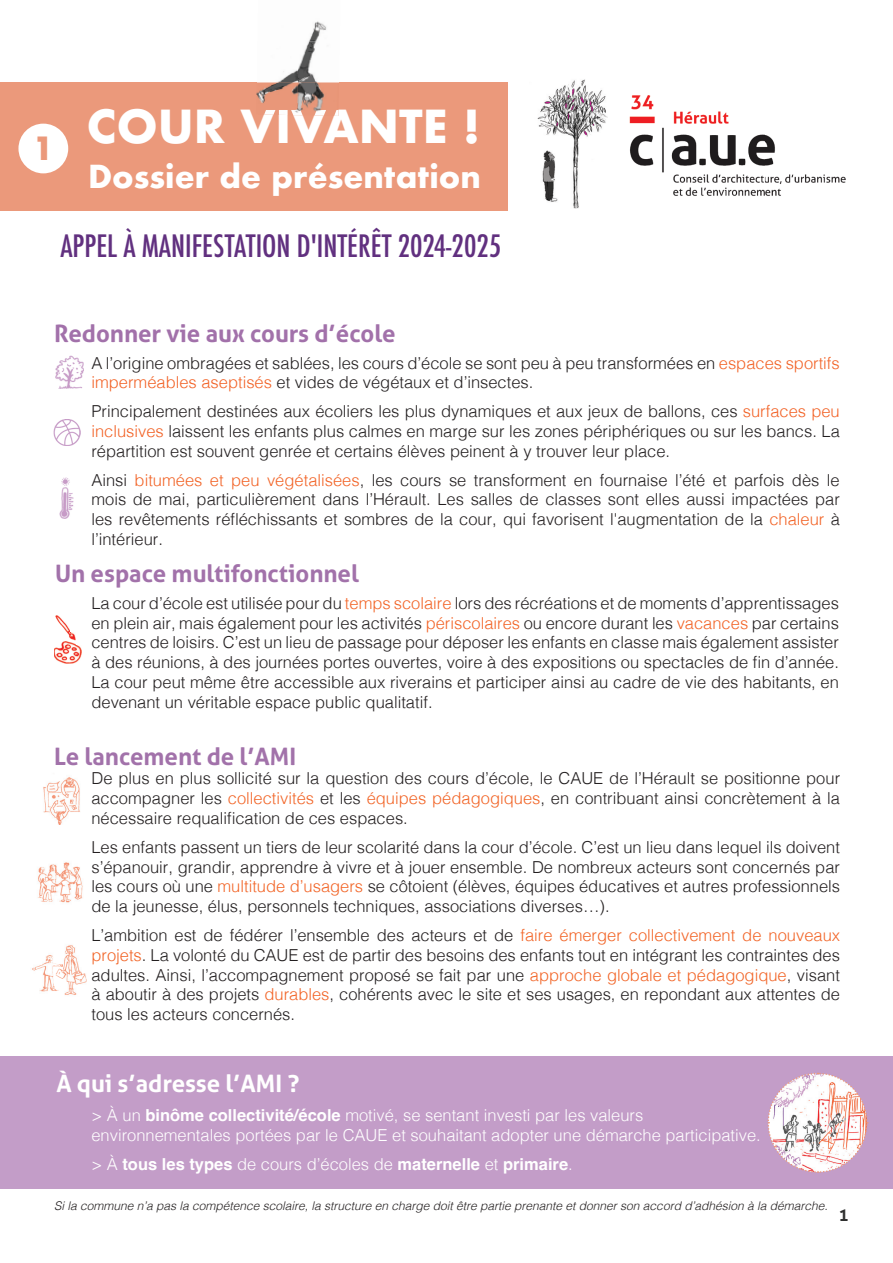
<style>
.page{position:relative;width:893px;height:1263px;background:#fff}
.page>*{position:absolute;margin:0;border:0;box-sizing:border-box;transform-origin:0 0}
.t1{font:700 44.25px "Futura";color:#fff}
.t2{font:700 30.9px "Futura";color:#fff}
.t3{font:500 condensed 30px "Futura";color:#61307f}
.t4{font:700 24px "Aller";color:#a272aa}
.t5{font:700 24px "Aller";color:#a271aa}
.t6{font:700 24px "Aller";color:#fff}
.t7{font:300 16.5px/19.8px "Helvetica";color:#231f20;text-align:justify}
.t8{font:300 16.5px/19.8px "Helvetica";color:#fff}
.t9{font:700 16.5px "Helvetica";color:#fff}
.t10{font:700 16.5px "Aller";color:#2f302f}
.t11{font:italic 300 12px "Helvetica";color:#231f20}
.s1{color:#f26226}
.s2{color:#f26326}
.s3{color:#f26426}
.s4{font-weight:700}
.s5{font-weight:300}
</style>
<div class="page">
<div style="left:0;top:83px;width:507px;height:128px;background:#eb997b"></div>
<img style="left:537px;top:79px;width:71px;height:130px">
<img style="left:629px;top:95px;width:217px;height:101px">
<img style="left:56px;top:356px;width:28px;height:33px">
<img style="left:53px;top:420px;width:27px;height:25px">
<img style="left:59px;top:477px;width:15px;height:41px">
<img style="left:54px;top:641px;width:27px;height:23px">
<img style="left:56px;top:615px;width:19px;height:25px">
<div style="left:70px;top:614px;width:6px;height:17px;background:#fff"></div>
<svg style="left:76px;top:641px;width:5px;height:4px"></svg>
<div style="left:0;top:1056px;width:893px;height:133px;background:#c39dc8"></div>
<svg style="left:767px;top:1072px;width:101px;height:101px"></svg>
<div style="left:18px;top:124px;width:50px;height:49px;background:#fff;border-radius:50%"></div>
<img style="left:43px;top:777px;width:37px;height:47px">
<img style="left:38px;top:862px;width:45px;height:41px">
<img style="left:32px;top:955px;width:21px;height:37px">
<img style="left:53px;top:945px;width:33px;height:50px">
<svg style="left:57px;top:978px;width:10px;height:9px"></svg>
<img style="left:256px;top:21px;width:84px;height:88px">
<img style="left:264px;top:109px;width:75px;height:7px">
<h1 class="t1" style="left:33px;top:95px;width:449px"><sub>1</sub> COUR VIVANTE !</h1>
<h2 class="t2" style="left:88px;top:154px;width:394px">Dossier de présentation</h2>
<h3 class="t3" style="left:60px;top:226px;width:442px">APPEL À MANIFESTATION D'INTÉRÊT 2024-2025</h3>
<h3 class="t5" style="left:54px;top:318px;width:343px">Redonner vie aux cours d’école</h3>
<p class="t7" style="left:91px;top:352px;width:750px">A l’origine ombragées et sablées, les cours d’école se sont peu à peu transformées en <span class="s1">espaces sportifs imperméables aseptisés</span> et vides de végétaux et d’insectes.</p>
<p class="t7" style="left:91px;top:400px;width:750px">Principalement destinées aux écoliers les plus dynamiques et aux jeux de ballons, ces <span class="s1">surfaces peu inclusives</span> laissent les enfants plus calmes en marge sur les zones périphériques ou sur les bancs. La répartition est souvent genrée et certains élèves peinent à y trouver leur place.</p>
<p class="t7" style="left:91px;top:469px;width:750px">Ainsi <span class="s2">bitumées et peu végétalisées</span>, les cours se transforment en fournaise l’été et parfois dès le mois de mai, particulièrement dans l’Hérault. Les salles de classes sont elles aussi impactées par les revêtements réfléchissants et sombres de la cour, qui favorisent l'augmentation de la <span class="s2">chaleur</span> à l’intérieur.</p>
<h3 class="t4" style="left:55px;top:558px;width:305px">Un espace multifonctionnel</h3>
<p class="t7" style="left:91px;top:592px;width:749px">La cour d’école est utilisée pour du <span class="s2">te</span><span class="s3">mps</span> <span class="s2">scolaire</span> lors des récréations et de moments d’apprentissages en plein air, mais également pour les activités <span class="s2">périscolaires</span> ou encore durant les <span class="s2">vacances</span> par certains centres de loisirs. C’est un lieu de passage pour déposer les enfants en classe mais également assister à des réunions, à des journées portes ouvertes, voire à des expositions ou spectacles de fin d’année.<br>La cour peut même être accessible aux riverains et participer ainsi au cadre de vie des habitants, en devenant un véritable espace public qualitatif.</p>
<h3 class="t4" style="left:54px;top:741px;width:244px">Le lancement de l’AMI</h3>
<p class="t7" style="left:91px;top:767px;width:750px">De plus en plus sollicité sur la question des cours d’école, le CAUE de l’Hérault se positionne pour accompagner les <span class="s3">collectivités</span> et les <span class="s3">équipes pédagogiques</span>, en contribuant ainsi concrètement à la nécessaire requalification de ces espaces.</p>
<p class="t7" style="left:91px;top:836px;width:750px">Les enfants passent un tiers de leur scolarité dans la cour d’école. C’est un lieu dans lequel ils doivent s’épanouir, grandir, apprendre à vivre et à jouer ensemble. De nombreux acteurs sont concernés par les cours où une <span class="s3">multitude d’usagers</span> se côtoient (élèves, équipes éducatives et autres professionnels de la jeunesse, élus, personnels techniques, associations diverses…).</p>
<p class="t7" style="left:91px;top:924px;width:750px">L’ambition est de fédérer l’ensemble des acteurs et de <span class="s3">faire émerger collectivement de nouveaux projets</span>. La volonté du CAUE est de partir des besoins des enfants tout en intégrant les contraintes des adultes. Ainsi, l’accompagnement proposé se fait par une <span class="s3">approche globale et pédagogique</span>, visant à aboutir à des projets <span class="s3">durables</span>, cohérents avec le site et ses usages, en repondant aux attentes de tous les acteurs concernés.</p>
<h3 class="t6" style="left:56px;top:1068px;width:245px">À qui s’adresse l’AMI ?</h3>
<p class="t8" style="left:91px;top:1104px;width:671px">&gt; À un <span class="s4">binôme collectivité/école</span> motivé, se sentant investi par les valeurs environnementales portées par le CAUE et souhaitant adopter une démarche participative.</p>
<p class="t9" style="left:91px;top:1154px;width:483px"><span class="s5">&gt; À</span> tous les types <span class="s5">de cours d’écoles de</span> maternelle <span class="s5">et</span> primaire<span class="s5">.</span></p>
<p class="t11" style="left:54px;top:1195px;width:775px">Si la commune n’a pas la compétence scolaire, la structure en charge doit être partie prenante et donner son accord d’adhésion à la démarche.</p>
<p class="t10" style="left:839px;top:1204px;width:11px">1</p>
</div>
